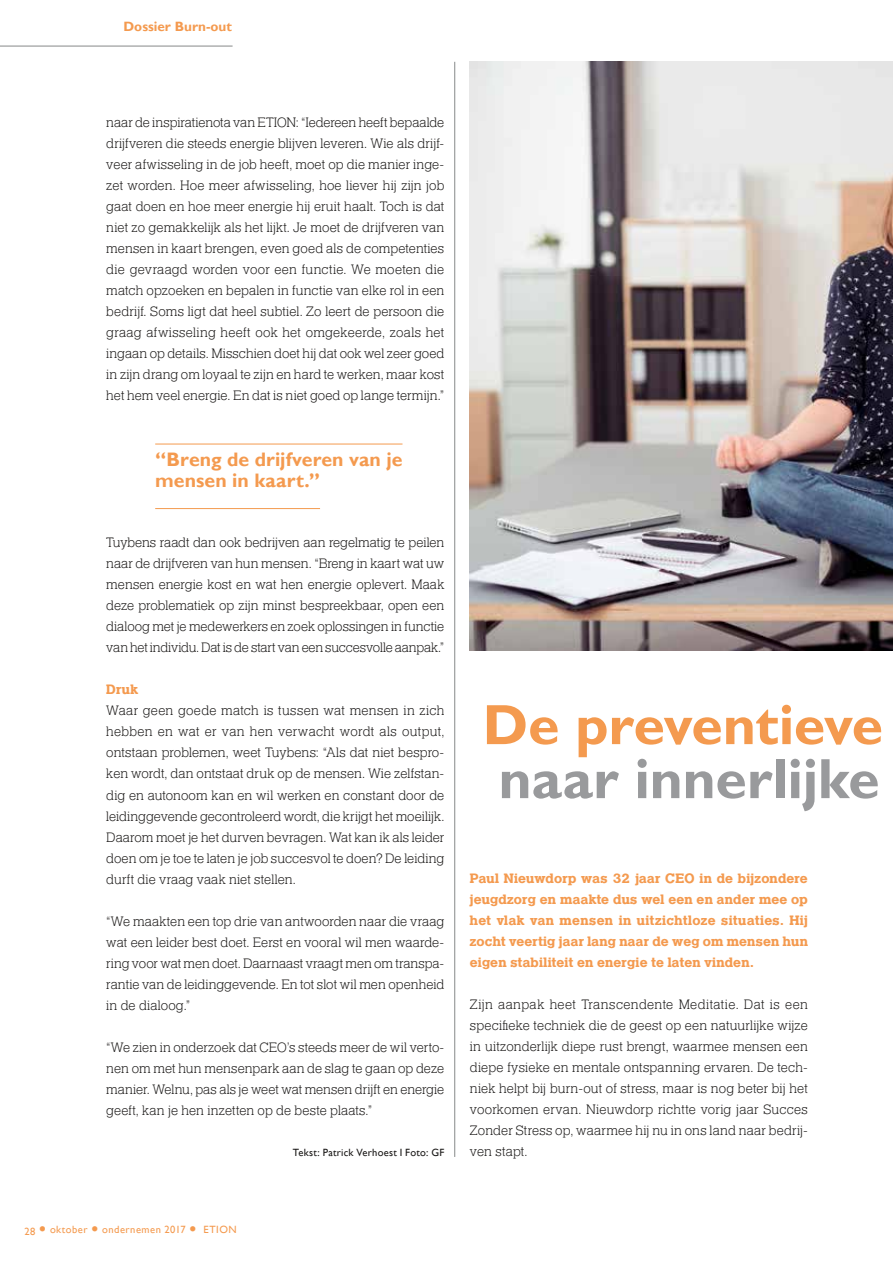
<style>
.page{position:relative;width:893px;height:1263px;background:#fff}
.page>*{position:absolute;margin:0;border:0;box-sizing:border-box;transform-origin:0 0}
.t1{font:700 57px "Gill Sans";letter-spacing:-.005em;color:#999a9c}
.t2{font:700 57px "Gill Sans";letter-spacing:-.005em;color:#f49a4f}
.t3{font:700 19.5px/21.3px "Gill Sans";letter-spacing:.005em;color:#f49a4f}
.t4{font:300 14.25px/21px "Helserif";color:#1a1817;text-align:justify}
.t5{font:700 14.25px/21px "Helserif";letter-spacing:.01em;color:#f49a4f;text-align:justify}
.t6{font:700 13.5px "Gill Sans";color:#f49a4f}
.t7{font:10.5px "Gill Sans";letter-spacing:.05em;color:#f49a4f}
.t8{font:10.5px "Gill Sans";letter-spacing:.025em;color:#1a1817}
.s1{font-size:21px}
</style>
<div class="page">
<hr style="left:0;top:46px;width:233px;height:1px;background:#878989">
<hr style="left:155px;top:444px;width:247px;height:1px;background:#f49a4f">
<hr style="left:155px;top:508px;width:165px;height:1px;background:#f49a4f">
<hr style="left:454px;top:62px;width:1px;height:1095px;background:#878989">
<img style="left:470px;top:62px;width:423px;height:588px">
<p class="t6" style="left:123px;top:18px;width:110px">Dossier Burn-out</p>
<p class="t4" style="left:106px;top:113px;width:340px">naar de inspiratienota van ETION: “Iedereen heeft bepaalde drijfveren die steeds energie blijven leveren. Wie als drijf&shy;veer afwisseling in de job heeft, moet op die manier inge&shy;zet worden. Hoe meer afwisseling, hoe liever hij zijn job gaat doen en hoe meer energie hij eruit haalt. Toch is dat niet zo gemakkelijk als het lijkt. Je moet de drijfveren van mensen in kaart brengen, even goed als de competenties die gevraagd worden voor een functie. We moeten die match opzoeken en bepalen in functie van elke rol in een bedrijf. Soms ligt dat heel subtiel. Zo leert de persoon die graag afwisseling heeft ook het omgekeerde, zoals het ingaan op details. Misschien doet hij dat ook wel zeer goed in zijn drang om loyaal te zijn en hard te werken, maar kost het hem veel energie. En dat is niet goed op lange termijn.”</p>
<h2 class="t3" style="left:155px;top:449px;width:249px">“Breng de drijfveren van je mensen in kaart.”</h2>
<p class="t4" style="left:106px;top:533px;width:340px">Tuybens raadt dan ook bedrijven aan regelmatig te peilen naar de drijfveren van hun mensen. “Breng in kaart wat uw mensen energie kost en wat hen energie oplevert. Maak deze problematiek op zijn minst bespreekbaar, open een dialoog met je medewerkers en zoek oplossingen in functie van het individu. Dat is de start van een succesvolle aanpak.”</p>
<p class="t5" style="left:106px;top:680px;width:33px">Druk</p>
<p class="t4" style="left:106px;top:701px;width:340px">Waar geen goede match is tussen wat mensen in zich hebben en wat er van hen verwacht wordt als output, ontstaan problemen, weet Tuybens: “Als dat niet bespro&shy;ken wordt, dan ontstaat druk op de mensen. Wie zelfstan&shy;dig en autonoom kan en wil werken en constant door de leidinggevende gecontroleerd wordt, die krijgt het moeilijk.<br>Daarom moet je het durven bevragen. Wat kan ik als leider doen om je toe te laten je job succesvol te doen? De leiding durft die vraag vaak niet stellen.</p>
<p class="t4" style="left:106px;top:911px;width:340px">“We maakten een top drie van antwoorden naar die vraag wat een leider best doet. Eerst en vooral wil men waarde&shy;ring voor wat men doet. Daarnaast vraagt men om transpa&shy;rantie van de leidinggevende. En tot slot wil men openheid in de dialoog.”</p>
<p class="t4" style="left:106px;top:1037px;width:340px">“We zien in onderzoek dat CEO’s steeds meer de wil verto&shy;nen om met hun mensenpark aan de slag te gaan op deze manier. Welnu, pas als je weet wat mensen drijft en energie geeft, kan je hen inzetten op de beste plaats.”</p>
<p class="t8" style="left:293px;top:1147px;width:153px">Tekst: Patrick Verhoest I Foto: GF</p>
<h1 class="t2" style="left:483px;top:691px;width:402px">De preventieve</h1>
<h1 class="t1" style="left:498px;top:745px;width:383px">naar innerlijke</h1>
<p class="t5" style="left:470px;top:869px;width:340px">Paul Nieuwdorp was 32 jaar CEO in de bijzondere jeugdzorg en maakte dus wel een en ander mee op het vlak van mensen in uitzichtloze situaties. Hij zocht veertig jaar lang naar de weg om mensen hun eigen stabiliteit en energie te laten vinden.</p>
<p class="t4" style="left:470px;top:995px;width:340px">Zijn aanpak heet Transcendente Meditatie. Dat is een specifieke techniek die de geest op een natuurlijke wijze in uitzonderlijk diepe rust brengt, waarmee mensen een diepe fysieke en mentale ontspanning ervaren. De tech&shy;niek helpt bij burn-out of stress, maar is nog beter bij het voorkomen ervan. Nieuwdorp richtte vorig jaar Succes Zonder Stress op, waarmee hij nu in ons land naar bedrij&shy;ven stapt.</p>
<p class="t7" style="left:24px;top:1223px;width:214px">28 <span class="s1">•</span> oktober <span class="s1">•</span> ondernemen 2017 <span class="s1">•</span> ETION</p>
</div>
